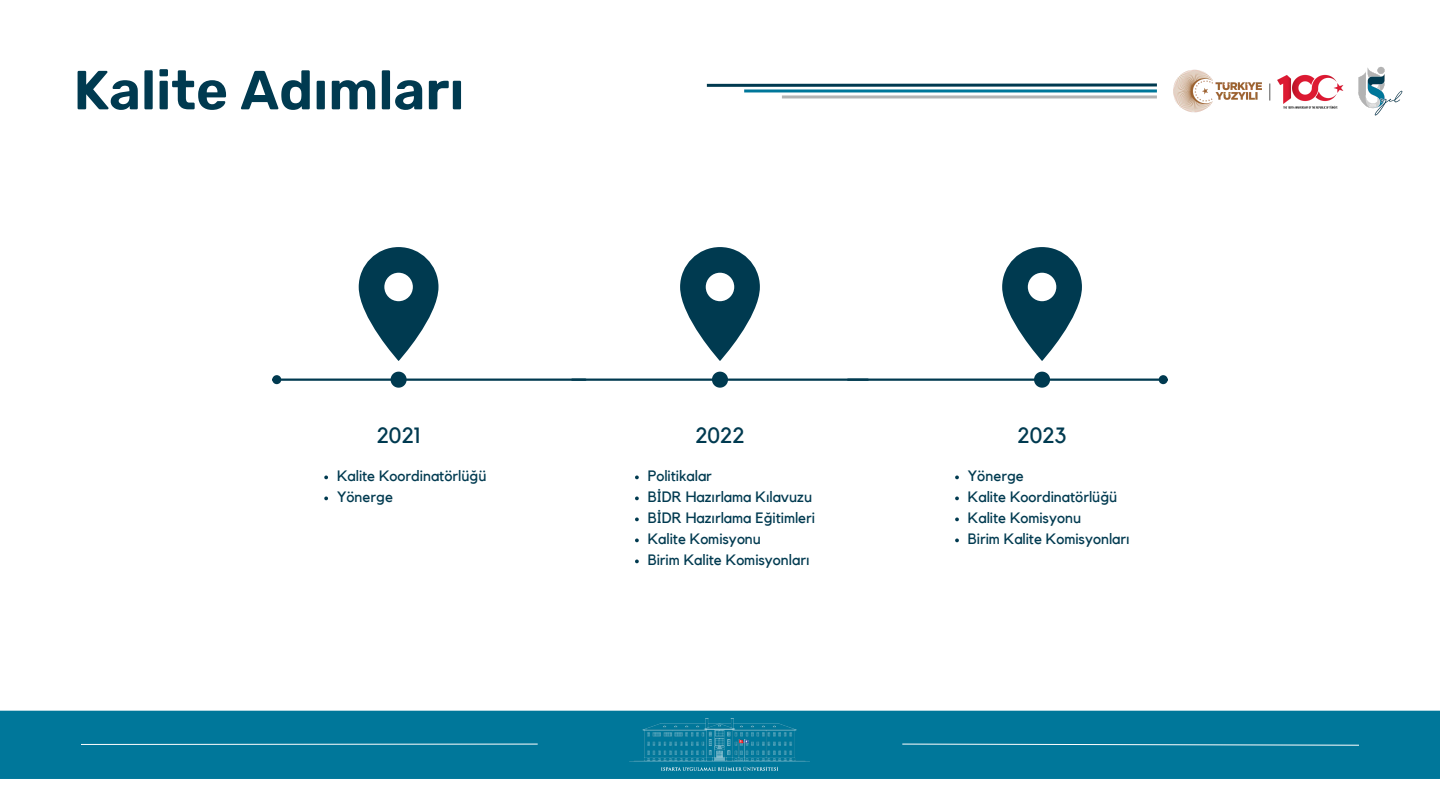
<style>
.page{position:relative;width:1440px;height:810px;background:#fff}
.page>*{position:absolute;margin:0;border:0;box-sizing:border-box;transform-origin:0 0}
.t1{font:600 55px "Rubik";color:#003a50}
.t2{font:22px "Kollektif";color:#003a50}
.t3{font:15px "Kollektif";color:#003a50}
</style>
<div class="page">
<div style="left:0;top:711px;width:1440px;height:68px;background:#00779a"></div>
<svg style="left:80px;top:743px;width:458px;height:2px"></svg>
<svg style="left:902px;top:743px;width:458px;height:3px"></svg>
<img style="left:630px;top:719px;width:180px;height:52px">
<svg style="left:359px;top:247px;width:79px;height:114px"></svg>
<hr style="left:281px;top:379px;width:304px;height:2px;background:#003a50">
<div style="left:273px;top:376px;width:7px;height:7px;background:#003a50;border-radius:50%"></div>
<div style="left:272px;top:375px;width:9px;height:9px;border:2px solid #003a50;border-radius:50%"></div>
<hr style="left:848px;top:379px;width:311px;height:2px;background:#003a50">
<div style="left:1160px;top:376px;width:7px;height:7px;background:#003a50;border-radius:50%"></div>
<div style="left:1159px;top:375px;width:9px;height:9px;border:2px solid #003a50;border-radius:50%"></div>
<hr style="left:572px;top:379px;width:296px;height:2px;background:#003a50">
<svg style="left:391px;top:372px;width:15px;height:15px"></svg>
<svg style="left:1002px;top:247px;width:80px;height:114px"></svg>
<svg style="left:1034px;top:372px;width:16px;height:15px"></svg>
<svg style="left:680px;top:247px;width:80px;height:114px"></svg>
<svg style="left:712px;top:372px;width:16px;height:15px"></svg>
<svg style="left:324px;top:476px;width:4px;height:3px"></svg>
<svg style="left:324px;top:497px;width:4px;height:3px"></svg>
<svg style="left:955px;top:476px;width:4px;height:3px"></svg>
<svg style="left:955px;top:497px;width:4px;height:3px"></svg>
<svg style="left:955px;top:518px;width:4px;height:3px"></svg>
<svg style="left:955px;top:539px;width:4px;height:3px"></svg>
<svg style="left:635px;top:476px;width:4px;height:3px"></svg>
<svg style="left:635px;top:497px;width:4px;height:3px"></svg>
<svg style="left:635px;top:518px;width:4px;height:3px"></svg>
<svg style="left:635px;top:539px;width:4px;height:3px"></svg>
<svg style="left:635px;top:560px;width:4px;height:3px"></svg>
<hr style="left:744px;top:89px;width:413px;height:3px;background:#00779a">
<hr style="left:782px;top:95px;width:375px;height:3px;background:#b3b3b3">
<svg style="left:706px;top:83px;width:451px;height:4px"></svg>
<img style="left:1363px;top:67px;width:40px;height:49px">
<img style="left:1173px;top:69px;width:81px;height:44px">
<img style="left:1254px;top:74px;width:109px;height:35px">
<svg style="left:1269px;top:84px;width:1px;height:17px"></svg>
<p class="t1" style="left:73px;top:58px;width:393px">Kalite Adımları</p>
<p class="t2" style="left:377px;top:425px;width:45px">2021</p>
<p class="t3" style="left:337px;top:469px;width:151px">Kalite Koordinatörlüğü</p>
<p class="t3" style="left:337px;top:490px;width:57px">Yönerge</p>
<p class="t2" style="left:695px;top:425px;width:51px">2022</p>
<p class="t3" style="left:648px;top:469px;width:66px">Politikalar</p>
<p class="t3" style="left:648px;top:490px;width:166px">BİDR Hazırlama Kılavuzu</p>
<p class="t3" style="left:648px;top:511px;width:169px">BİDR Hazırlama Eğitimleri</p>
<p class="t3" style="left:648px;top:532px;width:115px">Kalite Komisyonu</p>
<p class="t3" style="left:648px;top:553px;width:163px">Birim Kalite Komisyonları</p>
<p class="t2" style="left:1018px;top:425px;width:50px">2023</p>
<p class="t3" style="left:968px;top:469px;width:57px">Yönerge</p>
<p class="t3" style="left:968px;top:490px;width:151px">Kalite Koordinatörlüğü</p>
<p class="t3" style="left:968px;top:511px;width:115px">Kalite Komisyonu</p>
<p class="t3" style="left:968px;top:532px;width:163px">Birim Kalite Komisyonları</p>
</div>
